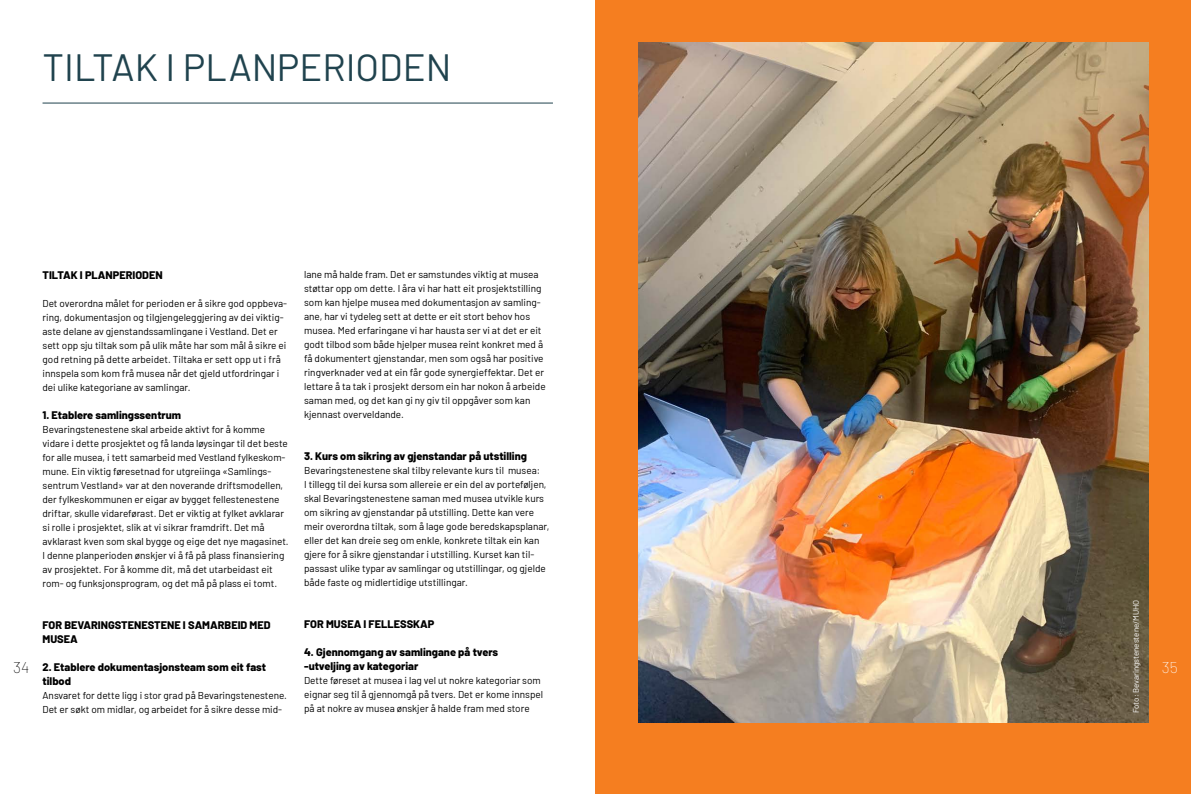
<style>
.page{position:relative;width:1191px;height:794px;background:#fff}
.page>*{position:absolute;margin:0;border:0;box-sizing:border-box;transform-origin:0 0}
.t1{font:38px "Barlow";color:#20434e}
.t2{font:100 16px "Barlow";color:#000}
.t3{font:100 16px "Barlow";color:#fff}
.t4{font:800 11px/14px "Barlow";color:#000}
.t5{font:10px/14px "Barlow";color:#000}
.t6{font:8px "Barlow";color:#fff}
</style>
<div class="page">
<div style="left:595px;top:0;width:596px;height:794px;background:#f57e20"></div>
<hr style="left:43px;top:103px;width:510px;height:1px;background:#20434e">
<img style="left:638px;top:43px;width:510px;height:679px">
<h1 class="t1" style="left:43px;top:39px;width:410px">TILTAK I PLANPERIODEN</h1>
<p class="t5" style="left:304px;top:266px;width:243px">lane må halde fram. Det er samstundes viktig at musea støttar opp om dette. I åra vi har hatt eit prosjektstilling som kan hjelpe musea med dokumentasjon av samling&shy;ane, har vi tydeleg sett at dette er eit stort behov hos musea. Med erfaringane vi har hausta ser vi at det er eit godt tilbod som både hjelper musea reint konkret med å få dokumentert gjenstandar, men som også har positive ringverknader ved at ein får gode synergieffektar. Det er lettare å ta tak i prosjekt dersom ein har nokon å arbeide saman med, og det kan gi ny giv til oppgåver som kan kjennast overveldande.</p>
<p class="t4" style="left:304px;top:448px;width:224px">3. Kurs om sikring av gjenstandar på utstilling</p>
<p class="t5" style="left:304px;top:462px;width:247px">Bevaringstenestene skal tilby relevante kurs til musea:<br>I tillegg til dei kursa som allereie er ein del av porteføljen, skal Bevaringstenestene saman med musea utvikle kurs om sikring av gjenstandar på utstilling. Dette kan vere meir overordna tiltak, som å lage gode beredskapsplanar, eller det kan dreie seg om enkle, konkrete tiltak ein kan gjere for å sikre gjenstandar i utstilling. Kurset kan til&shy;passast ulike typar av samlingar og utstillingar, og gjelde både faste og midlertidige utstillingar.</p>
<p class="t4" style="left:304px;top:616px;width:132px">FOR MUSEA I FELLESSKAP</p>
<p class="t4" style="left:304px;top:644px;width:196px">4. Gjennomgang av samlingane på tvers -utveljing av kategoriar</p>
<p class="t5" style="left:304px;top:672px;width:240px">Dette føreset at musea i lag vel ut nokre kategoriar som eignar seg til å gjennomgå på tvers. Det er kome innspel på at nokre av musea ønskjer å halde fram med store</p>
<p class="t4" style="left:43px;top:267px;width:122px">TILTAK I PLANPERIODEN</p>
<p class="t5" style="left:43px;top:295px;width:246px">Det overordna målet for perioden er å sikre god oppbeva&shy;ring, dokumentasjon og tilgjengeleggjering av dei viktig&shy;aste delane av gjenstandssamlingane i Vestland. Det er sett opp sju tiltak som på ulik måte har som mål å sikre ei god retning på dette arbeidet. Tiltaka er sett opp ut i frå innspela som kom frå musea når det gjeld utfordringar i dei ulike kategoriane av samlingar.</p>
<p class="t4" style="left:43px;top:407px;width:140px">1. Etablere samlingssentrum</p>
<p class="t5" style="left:43px;top:421px;width:248px">Bevaringstenestene skal arbeide aktivt for å komme vidare i dette prosjektet og få landa løysingar til det beste for alle musea, i tett samarbeid med Vestland fylkeskom&shy;mune. Ein viktig føresetnad for utgreiinga «Samlings&shy;sentrum Vestland» var at den noverande driftsmodellen, der fylkeskommunen er eigar av bygget fellestenestene driftar, skulle vidareførast. Det er viktig at fylket avklarar si rolle i prosjektet, slik at vi sikrar framdrift. Det må avklarast kven som skal bygge og eige det nye magasinet.<br>I denne planperioden ønskjer vi å få på plass finansiering av prosjektet. For å komme dit, må det utarbeidast eit rom- og funksjonsprogram, og det må på plass ei tomt.</p>
<p class="t4" style="left:43px;top:617px;width:229px">FOR BEVARINGSTENESTENE I SAMARBEID MED<br>MUSEA</p>
<p class="t4" style="left:43px;top:659px;width:225px">2. Etablere dokumentasjonsteam som eit fast tilbod</p>
<p class="t5" style="left:43px;top:687px;width:246px">Ansvaret for dette ligg i stor grad på Bevaringstenestene.<br>Det er søkt om midlar, og arbeidet for å sikre desse mid-</p>
<p class="t6" style="left:1130px;top:713px;width:115px;rotate:-90deg">Foto: Bevaringstenestene/MUHO</p>
<h2 class="t2" style="left:13px;top:655px;width:18px">34</h2>
<h2 class="t3" style="left:1161px;top:655px;width:18px">35</h2>
</div>
